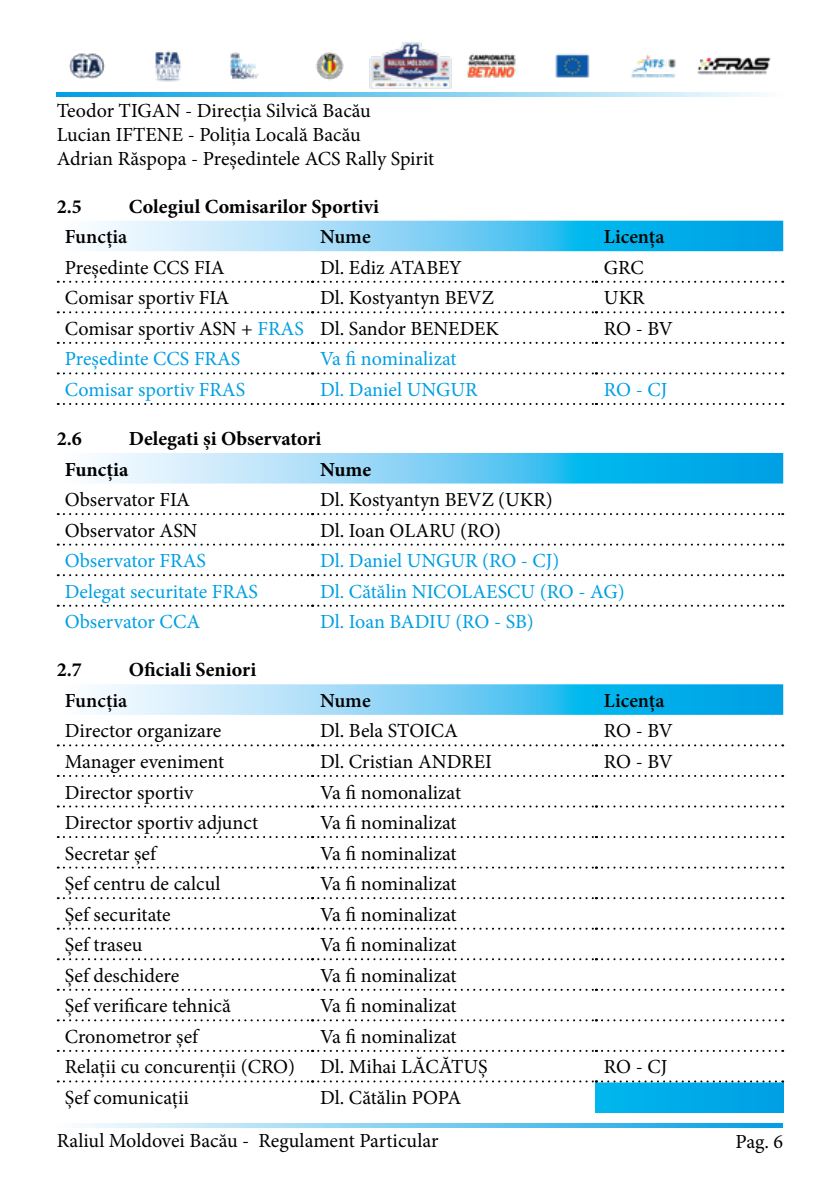
<style>
.page{position:relative;width:840px;height:1191px;background:#fff}
.page>*{position:absolute;margin:0;border:0;box-sizing:border-box;transform-origin:0 0}
.t1{font:20px/24px "Minion Pro";color:#000}
.t2{font:20px "Minion Pro";color:#009fe3}
.t3{font:700 20px "Minion Pro";color:#000}
.t4{font:600 20px "Minion Pro";color:#000}
.s1{color:#009fe3}
</style>
<div class="page">
<svg style="left:57px;top:92px;width:703px;height:4px"></svg>
<svg style="left:81px;top:1123px;width:701px;height:4px"></svg>
<img style="left:69px;top:43px;width:702px;height:46px">
<svg style="left:94px;top:221px;width:688px;height:30px"></svg>
<svg style="left:58px;top:342px;width:724px;height:2px"></svg>
<svg style="left:58px;top:372px;width:724px;height:2px"></svg>
<svg style="left:58px;top:403px;width:724px;height:2px"></svg>
<svg style="left:58px;top:281px;width:724px;height:2px"></svg>
<svg style="left:58px;top:311px;width:724px;height:2px"></svg>
<svg style="left:94px;top:453px;width:688px;height:30px"></svg>
<svg style="left:58px;top:605px;width:724px;height:2px"></svg>
<svg style="left:58px;top:513px;width:724px;height:2px"></svg>
<svg style="left:58px;top:543px;width:724px;height:2px"></svg>
<svg style="left:58px;top:574px;width:724px;height:2px"></svg>
<svg style="left:94px;top:684px;width:688px;height:31px"></svg>
<div style="left:595px;top:1081px;width:187px;height:31px;background:#00abe9"></div>
<svg style="left:58px;top:744px;width:724px;height:2px"></svg>
<svg style="left:58px;top:775px;width:724px;height:2px"></svg>
<svg style="left:58px;top:805px;width:724px;height:2px"></svg>
<svg style="left:58px;top:836px;width:724px;height:2px"></svg>
<svg style="left:58px;top:866px;width:724px;height:2px"></svg>
<svg style="left:58px;top:897px;width:724px;height:2px"></svg>
<svg style="left:58px;top:927px;width:724px;height:2px"></svg>
<svg style="left:58px;top:988px;width:724px;height:2px"></svg>
<svg style="left:58px;top:1019px;width:724px;height:2px"></svg>
<svg style="left:58px;top:1080px;width:724px;height:2px"></svg>
<svg style="left:58px;top:958px;width:724px;height:2px"></svg>
<svg style="left:58px;top:1050px;width:724px;height:2px"></svg>
<p class="t1" style="left:57px;top:98px;width:379px">Teodor TIGAN - Direcția Silvică Bacău<br>Lucian IFTENE - Poliția Locală Bacău<br>Adrian Răspopa - Președintele ACS Rally Spirit</p>
<p class="t3" style="left:57px;top:192px;width:27px">2.5</p>
<p class="t3" style="left:129px;top:192px;width:252px">Colegiul Comisarilor Sportivi</p>
<p class="t4" style="left:65px;top:223px;width:64px">Funcția</p>
<p class="t4" style="left:320px;top:223px;width:52px">Nume</p>
<p class="t4" style="left:603px;top:223px;width:62px">Licența</p>
<p class="t1" style="left:65px;top:255px;width:161px">Președinte CCS FIA</p>
<p class="t1" style="left:320px;top:255px;width:143px">Dl. Ediz ATABEY</p>
<p class="t1" style="left:603px;top:255px;width:41px">GRC</p>
<p class="t1" style="left:65px;top:286px;width:166px">Comisar sportiv FIA</p>
<p class="t1" style="left:320px;top:286px;width:175px">Dl. Kostyantyn BEVZ</p>
<p class="t1" style="left:603px;top:286px;width:42px">UKR</p>
<p class="t1" style="left:65px;top:316px;width:435px">Comisar sportiv ASN + <span class="s1">FRAS</span> Dl. Sandor BENEDEK</p>
<p class="t1" style="left:603px;top:316px;width:70px">RO - BV</p>
<p class="t2" style="left:65px;top:346px;width:177px">Președinte CCS FRAS</p>
<p class="t2" style="left:320px;top:346px;width:138px">Va fi nominalizat</p>
<p class="t2" style="left:65px;top:376px;width:182px">Comisar sportiv FRAS</p>
<p class="t2" style="left:320px;top:376px;width:159px">Dl. Daniel UNGUR</p>
<p class="t2" style="left:603px;top:376px;width:65px">RO - CJ</p>
<p class="t3" style="left:57px;top:424px;width:27px">2.6</p>
<p class="t3" style="left:129px;top:424px;width:194px">Delegati și Observatori</p>
<p class="t3" style="left:65px;top:455px;width:65px">Funcția</p>
<p class="t3" style="left:320px;top:455px;width:52px">Nume</p>
<p class="t1" style="left:65px;top:488px;width:127px">Observator FIA</p>
<p class="t1" style="left:320px;top:488px;width:234px">Dl. Kostyantyn BEVZ (UKR)</p>
<p class="t1" style="left:65px;top:518px;width:134px">Observator ASN</p>
<p class="t1" style="left:320px;top:518px;width:182px">Dl. Ioan OLARU (RO)</p>
<p class="t2" style="left:65px;top:547px;width:143px">Observator FRAS</p>
<p class="t2" style="left:320px;top:547px;width:240px">Dl. Daniel UNGUR (RO - CJ)</p>
<p class="t2" style="left:65px;top:578px;width:195px">Delegat securitate FRAS</p>
<p class="t2" style="left:320px;top:578px;width:306px">Dl. Cătălin NICOLAESCU (RO - AG)</p>
<p class="t2" style="left:65px;top:608px;width:137px">Observator CCA</p>
<p class="t2" style="left:320px;top:608px;width:215px">Dl. Ioan BADIU (RO - SB)</p>
<p class="t3" style="left:57px;top:656px;width:27px">2.7</p>
<p class="t3" style="left:129px;top:656px;width:129px">Oficiali Seniori</p>
<p class="t4" style="left:65px;top:686px;width:64px">Funcția</p>
<p class="t4" style="left:320px;top:686px;width:52px">Nume</p>
<p class="t4" style="left:603px;top:686px;width:62px">Licența</p>
<p class="t1" style="left:65px;top:719px;width:158px">Director organizare</p>
<p class="t1" style="left:320px;top:719px;width:139px">Dl. Bela STOICA</p>
<p class="t1" style="left:603px;top:719px;width:70px">RO - BV</p>
<p class="t1" style="left:65px;top:749px;width:161px">Manager eveniment</p>
<p class="t1" style="left:320px;top:749px;width:173px">Dl. Cristian ANDREI</p>
<p class="t1" style="left:603px;top:749px;width:70px">RO - BV</p>
<p class="t1" style="left:65px;top:780px;width:130px">Director sportiv</p>
<p class="t1" style="left:320px;top:780px;width:142px">Va fi nomonalizat</p>
<p class="t1" style="left:65px;top:810px;width:195px">Director sportiv adjunct</p>
<p class="t1" style="left:320px;top:810px;width:138px">Va fi nominalizat</p>
<p class="t1" style="left:65px;top:841px;width:93px">Secretar șef</p>
<p class="t1" style="left:320px;top:841px;width:138px">Va fi nominalizat</p>
<p class="t1" style="left:65px;top:872px;width:157px">Șef centru de calcul</p>
<p class="t1" style="left:320px;top:872px;width:138px">Va fi nominalizat</p>
<p class="t1" style="left:65px;top:902px;width:107px">Șef securitate</p>
<p class="t1" style="left:320px;top:902px;width:138px">Va fi nominalizat</p>
<p class="t1" style="left:65px;top:933px;width:79px">Șef traseu</p>
<p class="t1" style="left:320px;top:933px;width:138px">Va fi nominalizat</p>
<p class="t1" style="left:65px;top:963px;width:116px">Șef deschidere</p>
<p class="t1" style="left:320px;top:963px;width:138px">Va fi nominalizat</p>
<p class="t1" style="left:65px;top:994px;width:167px">Șef verificare tehnică</p>
<p class="t1" style="left:320px;top:994px;width:138px">Va fi nominalizat</p>
<p class="t1" style="left:65px;top:1024px;width:135px">Cronometror șef</p>
<p class="t1" style="left:65px;top:1021px;width:424px;line-height:30.6px;text-indent:255px">Va fi nominalizat<br>Relații cu concurenții (CRO) Dl. Mihai LĂCĂTUȘ</p>
<p class="t1" style="left:603px;top:1055px;width:65px">RO - CJ</p>
<p class="t1" style="left:65px;top:1085px;width:125px">Șef comunicații</p>
<p class="t1" style="left:320px;top:1085px;width:142px">Dl. Cătălin POPA</p>
<p class="t1" style="left:57px;top:1128px;width:383px">Raliul Moldovei Bacău - Regulament Particular</p>
<p class="t1" style="left:735px;top:1129px;width:49px">Pag. 6</p>
</div>
